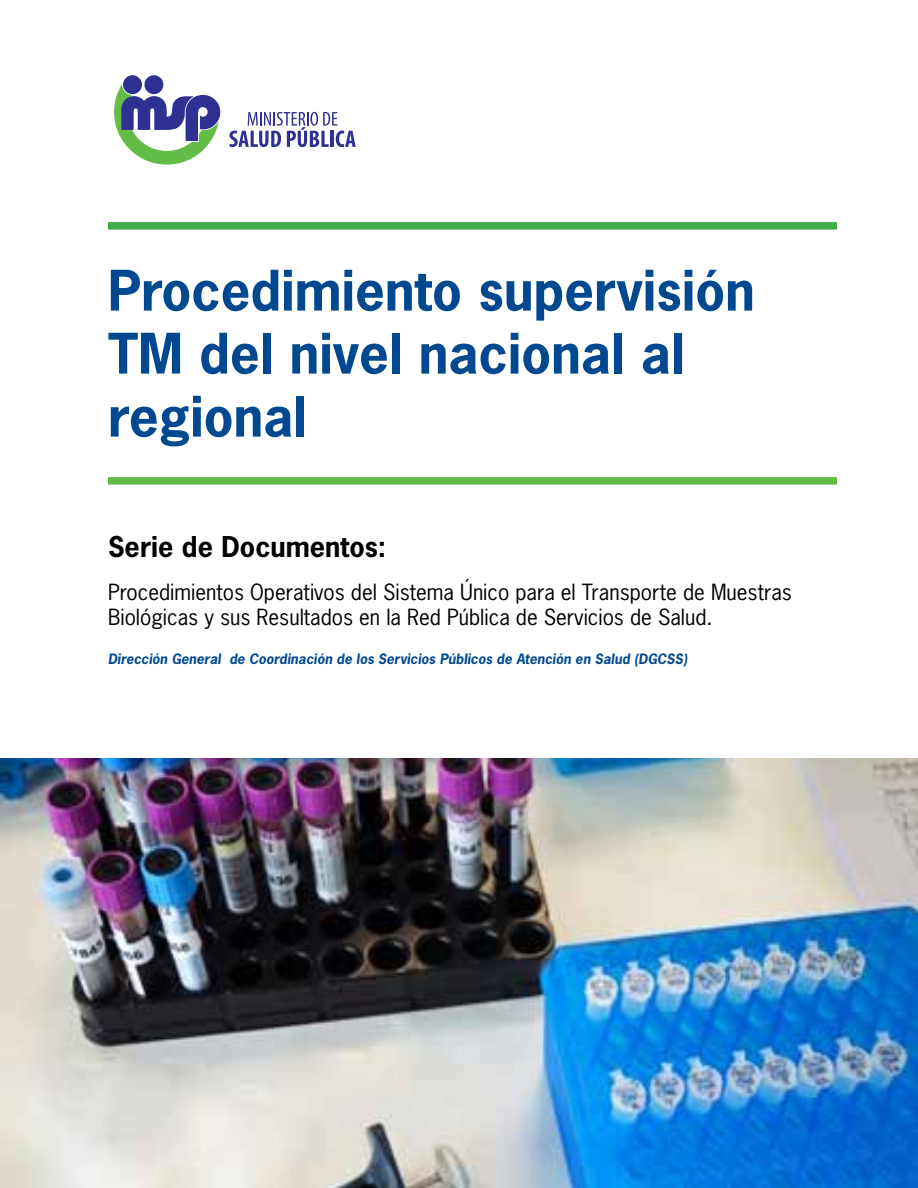
<style>
.page{position:relative;width:918px;height:1188px;background:#fff}
.page>*{position:absolute;margin:0;border:0;box-sizing:border-box;transform-origin:0 0}
.t1{font:700 52.5px/63px "News Gothic Std";color:#004990}
.t2{font:700 27px "News Gothic Std";color:#000}
.t3{font:21px/25.2px "News Gothic Std";color:#000}
.t4{font:italic 700 13.5px "News Gothic Std";color:#004990}
</style>
<div class="page">
<img style="left:0;top:758px;width:918px;height:430px">
<div style="left:108px;top:222px;width:729px;height:8px;background:#41ad49"></div>
<div style="left:108px;top:477px;width:729px;height:8px;background:#62bb46"></div>
<div style="left:123px;top:75px;width:19px;height:19px;background:#2e3092;border-radius:50%"></div>
<div style="left:144px;top:75px;width:19px;height:19px;background:#2e3092;border-radius:50%"></div>
<svg style="left:114px;top:84px;width:106px;height:81px"></svg>
<svg style="left:229px;top:112px;width:127px;height:35px"></svg>
<h1 class="t1" style="left:108px;top:258px;width:648px">Procedimiento supervisión<br>TM del nivel nacional al regional</h1>
<p class="t2" style="left:108px;top:528px;width:280px">Serie de Documentos:</p>
<p class="t3" style="left:108px;top:579px;width:685px">Procedimientos Operativos del Sistema Único para el Transporte de Muestras<br>Biológicas y sus Resultados en la Red Pública de Servicios de Salud.</p>
<p class="t4" style="left:108px;top:650px;width:581px">Dirección General de Coordinación de los Servicios Públicos de Atención en Salud (DGCSS)</p>
</div>
